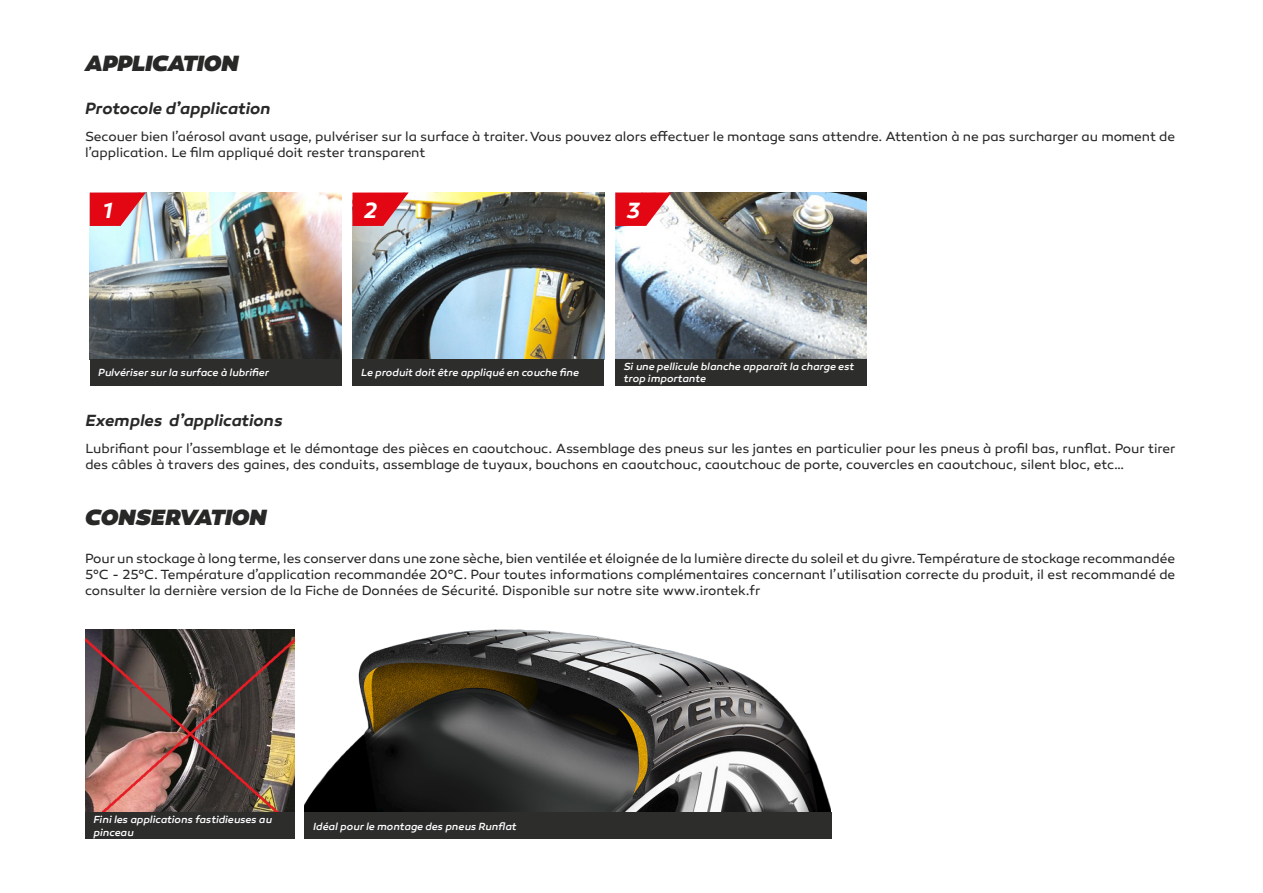
<style>
.page{position:relative;width:1263px;height:893px;background:#fff}
.page>*{position:absolute;margin:0;border:0;box-sizing:border-box;transform-origin:0 0}
.t1{font:italic 900 22.5px "Canaro";color:#282827}
.t2{font:italic 600 22.5px "Canaro";color:#fff}
.t3{font:italic 600 16.5px "Canaro";letter-spacing:-.005em;color:#282827}
.t4{font:13.5px/16.2px "Canaro";letter-spacing:-.005em;color:#282827}
.t5{font:italic 500 10.5px/12.6px "Canaro";letter-spacing:-.005em;color:#fff}
</style>
<div class="page">
<img style="left:85px;top:629px;width:210px;height:183px">
<div style="left:85px;top:812px;width:210px;height:27px;background:#2d2d2c"></div>
<img style="left:305px;top:629px;width:525px;height:183px">
<div style="left:305px;top:812px;width:527px;height:27px;background:#2d2d2c"></div>
<img style="left:90px;top:192px;width:251px;height:167px">
<svg style="left:90px;top:192px;width:56px;height:34px;background:#dd3c47"></svg>
<div style="left:90px;top:359px;width:251px;height:26px;background:#2d2d2c"></div>
<img style="left:352px;top:192px;width:252px;height:167px">
<svg style="left:352px;top:192px;width:57px;height:34px;background:#dc3944"></svg>
<div style="left:352px;top:359px;width:252px;height:26px;background:#2d2d2c"></div>
<img style="left:615px;top:192px;width:252px;height:167px">
<svg style="left:615px;top:192px;width:56px;height:34px;background:#e63e48"></svg>
<div style="left:615px;top:359px;width:252px;height:26px;background:#2d2d2c"></div>
<h1 class="t1" style="left:85px;top:48px;width:155px">APPLICATION</h1>
<p class="t3" style="left:85px;top:98px;width:187px">Protocole d’application</p>
<p class="t4" style="left:85px;top:129px;width:1091px">Secouer bien l’aérosol avant usage, pulvériser sur la surface à traiter. Vous pouvez alors effectuer le montage sans attendre. Attention à ne pas surcharger au moment de l’application. Le film appliqué doit rester transparent</p>
<h1 class="t2" style="left:103px;top:196px;width:11px">1</h1>
<p class="t5" style="left:98px;top:366px;width:172px">Pulvériser sur la surface à lubrifier</p>
<h1 class="t2" style="left:364px;top:196px;width:15px">2</h1>
<h1 class="t2" style="left:626px;top:196px;width:15px">3</h1>
<p class="t5" style="left:361px;top:366px;width:219px">Le produit doit être appliqué en couche fine</p>
<p class="t5" style="left:624px;top:360px;width:232px">Si une pellicule blanche apparaît la charge est trop importante</p>
<p class="t3" style="left:85px;top:410px;width:199px">Exemples d’applications</p>
<p class="t4" style="left:85px;top:441px;width:1091px">Lubrifiant pour l’assemblage et le démontage des pièces en caoutchouc. Assemblage des pneus sur les jantes en particulier pour les pneus à profil bas, runflat. Pour tirer des câbles à travers des gaines, des conduits, assemblage de tuyaux, bouchons en caoutchouc, caoutchouc de porte, couvercles en caoutchouc, silent bloc, etc…</p>
<h1 class="t1" style="left:85px;top:503px;width:183px">CONSERVATION</h1>
<p class="t4" style="left:85px;top:550px;width:1092px;text-align:justify">Pour un stockage à long terme, les conserver dans une zone sèche, bien ventilée et éloignée de la lumière directe du soleil et du givre. Température de stockage recommandée 5°C - 25°C. Température d’application recommandée 20°C. Pour toutes informations complémentaires concernant l’utilisation correcte du produit, il est recommandé de consulter la dernière version de la Fiche de Données de Sécurité. Disponible sur notre site www.irontek.fr</p>
<p class="t5" style="left:94px;top:813px;width:180px">Fini les applications fastidieuses au pinceau</p>
<p class="t5" style="left:313px;top:820px;width:205px">Idéal pour le montage des pneus Runflat</p>
</div>
